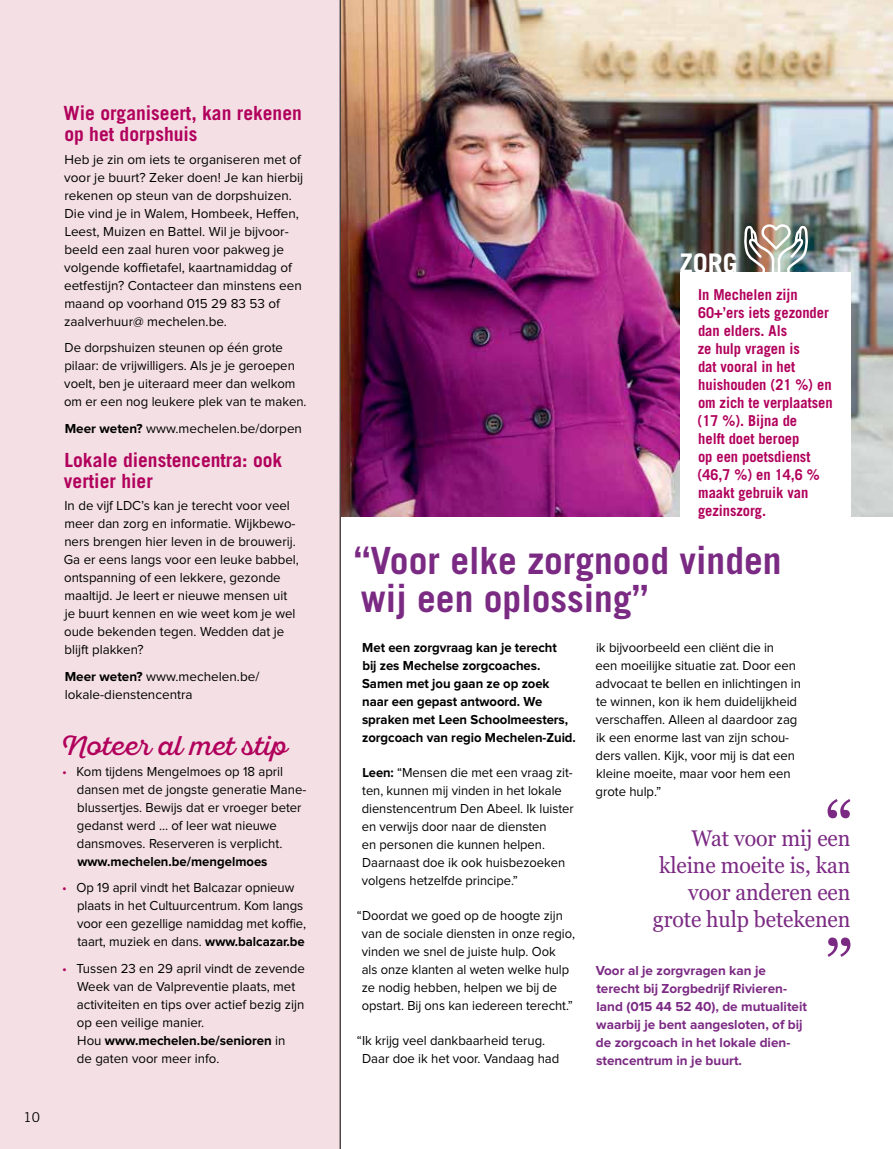
<style>
.page{position:relative;width:893px;height:1149px;background:#fff}
.page>*{position:absolute;margin:0;border:0;box-sizing:border-box;transform-origin:0 0}
.t1{font:700 37.5px/37.5px "Trade Gothic LT Std";color:#7b2a83}
.t2{font:27px "Sant Elia Script";color:#b1005c}
.t3{font:700 27px "Trade Gothic LT Std";color:#fff}
.t4{font:22.5px/27px "Georgia Pro";letter-spacing:-.005em;color:#7b2a83;text-align:right;scale:.95 1}
.t5{font:700 19.5px/21px "Trade Gothic LT Std";color:#b1005c}
.t6{font:700 15px/18px "Trade Gothic LT Std";letter-spacing:-.005em;color:#b1005c}
.t7{font:13.5px/18px "Proxima Nova";color:#000}
.t8{font:13.5px/18px "Proxima Nova";color:#000;scale:.96 1}
.t9{font:700 13.5px/18px "Proxima Nova";letter-spacing:-.005em;color:#000}
.t10{font:700 13.5px/18px "Proxima Nova";color:#7b2a83}
.t11{font:13.5px "Trade Gothic LT Std";color:#000}
.s1{font-weight:700}
.s2{color:#b1005c}
</style>
<div class="page">
<img style="left:341px;top:0;width:552px;height:516px">
<svg style="left:827px;top:937px;width:23px;height:19px"></svg>
<svg style="left:827px;top:799px;width:23px;height:19px"></svg>
<div style="left:0;top:0;width:340px;height:1148px;background:#f4e0e4"></div>
<div style="left:680px;top:272px;width:170px;height:261px;background:#fff"></div>
<hr style="left:340px;top:0;width:1px;height:1148px;background:#000">
<img style="left:743px;top:223px;width:66px;height:49px">
<p class="t11" style="left:24px;top:1108px;width:18px">10</p>
<h3 class="t5" style="left:64px;top:103px;width:240px">Wie organiseert, kan rekenen op het dorpshuis</h3>
<p class="t7" style="left:64px;top:150px;width:241px">Heb je zin om iets te organiseren met of voor je buurt? Zeker doen! Je kan hierbij rekenen op steun van de dorpshuizen.<br>Die vind je in Walem, Hombeek, Heffen, Leest, Muizen en Battel. Wil je bijvoor&shy;beeld een zaal huren voor pakweg je volgende koffietafel, kaartnamiddag of eetfestijn? Contacteer dan minstens een maand op voorhand 015 29 83 53 of zaalverhuur@ mechelen.be.</p>
<p class="t7" style="left:64px;top:339px;width:244px">De dorpshuizen steunen op één grote pilaar: de vrijwilligers. Als je je geroepen voelt, ben je uiteraard meer dan welkom om er een nog leukere plek van te maken.</p>
<p class="t7" style="left:65px;top:419px;width:239px"><span class="s1">Meer weten?</span> www.mechelen.be/dorpen</p>
<h3 class="t5" style="left:64px;top:449px;width:220px">Lokale dienstencentra: ook vertier hier</h3>
<p class="t7" style="left:64px;top:496px;width:236px">In de vijf LDC’s kan je terecht voor veel meer dan zorg en informatie. Wijkbewo&shy;ners brengen hier leven in de brouwerij.<br>Ga er eens langs voor een leuke babbel, ontspanning of een lekkere, gezonde maaltijd. Je leert er nieuwe mensen uit je buurt kennen en wie weet kom je wel oude bekenden tegen. Wedden dat je blijft plakken?</p>
<p class="t7" style="left:65px;top:667px;width:196px"><span class="s1">Meer weten?</span> www.mechelen.be/ lokale-dienstencentra</p>
<h2 class="t2" style="left:61px;top:730px;width:227px">Noteer al met stip</h2>
<p class="t7" style="left:77px;top:762px;width:231px;text-indent:-15px"><span class="s2">•</span> Kom tijdens Mengelmoes op 18 april dansen met de jongste generatie Mane&shy;blussertjes. Bewijs dat er vroeger beter gedanst werd … of leer wat nieuwe dansmoves. Reserveren is verplicht.</p>
<p class="t9" style="left:77px;top:852px;width:192px">www.mechelen.be/mengelmoes</p>
<p class="t7" style="left:77px;top:878px;width:231px;text-indent:-15px"><span class="s2">•</span> Op 19 april vindt het Balcazar opnieuw plaats in het Cultuurcentrum. Kom langs voor een gezellige namiddag met koffie, taart, muziek en dans. <span class="s1">www.balcazar.be</span></p>
<p class="t7" style="left:77px;top:959px;width:230px;text-indent:-15px"><span class="s2">•</span> Tussen 23 en 29 april vindt de zevende Week van de Valpreventie plaats, met activiteiten en tips over actief bezig zijn op een veilige manier.<br>Hou <span class="s1">www.mechelen.be/senioren</span> in<br>de gaten voor meer info.</p>
<h2 class="t3" style="left:679px;top:246px;width:60px">ZORG</h2>
<p class="t6" style="left:698px;top:285px;width:137px">In Mechelen zijn<br>60+’ers iets gezonder dan elders. Als<br>ze hulp vragen is<br>dat vooral in het huishouden (21 %) en om zich te verplaatsen (17 %). Bijna de<br>helft doet beroep<br>op een poetsdienst (46,7 %) en 14,6 % maakt gebruik van gezinszorg.</p>
<h1 class="t1" style="left:354px;top:541px;width:429px">“Voor elke zorgnood vinden wij een oplossing”</h1>
<p class="t9" style="left:362px;top:638px;width:215px">Met een zorgvraag kan je terecht<br>bij zes Mechelse zorgcoaches.<br>Samen met jou gaan ze op zoek naar een gepast antwoord. We spraken met Leen Schoolmeesters, zorgcoach van regio Mechelen-Zuid.</p>
<p class="t8" style="left:362px;top:763px;width:222px"><span class="s1">Leen:</span> “Mensen die met een vraag zit&shy;ten, kunnen mij vinden in het lokale dienstencentrum Den Abeel. Ik luister en verwijs door naar de diensten<br>en personen die kunnen helpen.<br>Daarnaast doe ik ook huisbezoeken volgens hetzelfde principe.”</p>
<p class="t8" style="left:362px;top:906px;width:224px;text-indent:-5px">“Doordat we goed op de hoogte zijn van de sociale diensten in onze regio, vinden we snel de juiste hulp. Ook<br>als onze klanten al weten welke hulp ze nodig hebben, helpen we bij de opstart. Bij ons kan iedereen terecht.”</p>
<p class="t7" style="left:362px;top:1031px;width:199px;text-indent:-5px">“Ik krijg veel dankbaarheid terug.<br>Daar doe ik het voor. Vandaag had</p>
<p class="t7" style="left:596px;top:638px;width:207px">ik bijvoorbeeld een cliënt die in<br>een moeilijke situatie zat. Door een advocaat te bellen en inlichtingen in te winnen, kon ik hem duidelijkheid verschaffen. Alleen al daardoor zag ik een enorme last van zijn schou&shy;ders vallen. Kijk, voor mij is dat een kleine moeite, maar voor hem een grote hulp.”</p>
<h3 class="t4" style="left:653px;top:825px;width:209px">Wat voor mij een kleine moeite is, kan voor anderen een grote hulp betekenen</h3>
<p class="t10" style="left:596px;top:961px;width:213px">Voor al je zorgvragen kan je terecht bij Zorgbedrijf Rivieren&shy;land (015 44 52 40), de mutualiteit waarbij je bent aangesloten, of bij de zorgcoach in het lokale dien&shy;stencentrum in je buurt.</p>
</div>
